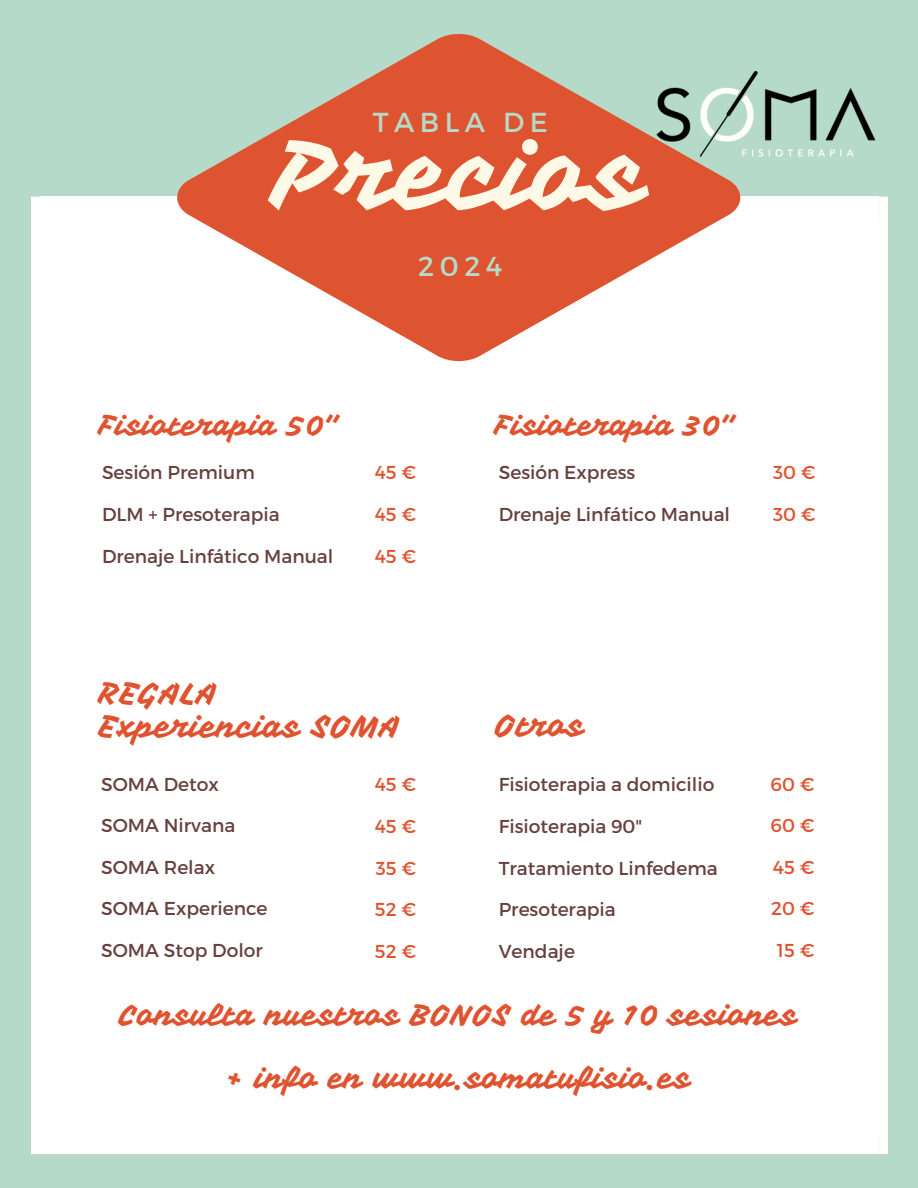
<style>
.page{position:relative;width:918px;height:1188px;background:#b5daca}
.page>*{position:absolute;margin:0;border:0;box-sizing:border-box;transform-origin:0 0}
.t1{font:97.35px "Vampiro One";color:#fff9e7}
.t2{font:31.2px/32.7px "Vampiro One";color:#df5430}
.t3{font:29.55px/63px "Vampiro One";color:#df5430;text-align:center}
.t4{font:28.95px "Vampiro One";color:#df5430}
.t5{font:27.45px "Montserrat";letter-spacing:.2em;color:#b5daca}
.t6{font:18.6px "Montserrat";color:#66413e}
.t7{font:18.6px "Montserrat";color:#df5430}
</style>
<div class="page">
<svg style="left:879px;top:197px;width:9px;height:25px"></svg>
<div style="left:32px;top:222px;width:856px;height:915px;background:#fff"></div>
<div style="left:40px;top:197px;width:839px;height:63px;background:#fff"></div>
<svg style="left:32px;top:197px;width:8px;height:25px"></svg>
<div style="left:40px;top:1099px;width:839px;height:55px;background:#fff"></div>
<svg style="left:32px;top:1137px;width:8px;height:17px"></svg>
<svg style="left:879px;top:1137px;width:9px;height:17px"></svg>
<svg style="left:178px;top:34px;width:562px;height:327px;fill:#df5430"></svg>
<img style="left:642px;top:56px;width:234px;height:120px">
<h3 class="t5" style="left:373px;top:105px;width:177px">TABLA DE</h3>
<h1 class="t1" style="left:274px;top:115px;width:374px">Precios</h1>
<h3 class="t5" style="left:418px;top:250px;width:86px">2024</h3>
<h3 class="t4" style="left:99px;top:407px;width:241px">Fisioterapia 50"</h3>
<h3 class="t4" style="left:495px;top:407px;width:241px">Fisioterapia 30"</h3>
<p class="t6" style="left:102px;top:461px;width:154px">Sesión Premium</p>
<p class="t6" style="left:102px;top:503px;width:179px">DLM + Presoterapia</p>
<p class="t6" style="left:102px;top:545px;width:233px">Drenaje Linfático Manual</p>
<p class="t7" style="left:375px;top:461px;width:43px">45 €</p>
<p class="t7" style="left:375px;top:503px;width:43px">45 €</p>
<p class="t7" style="left:375px;top:545px;width:43px">45 €</p>
<p class="t6" style="left:499px;top:461px;width:138px">Sesión Express</p>
<p class="t6" style="left:499px;top:503px;width:233px">Drenaje Linfático Manual</p>
<p class="t7" style="left:773px;top:461px;width:44px">30 €</p>
<p class="t7" style="left:773px;top:503px;width:44px">30 €</p>
<h2 class="t2" style="left:99px;top:678px;width:304px">REGALA<br>Experiencias SOMA</h2>
<p class="t6" style="left:101px;top:773px;width:119px">SOMA Detox</p>
<p class="t6" style="left:101px;top:814px;width:136px">SOMA Nirvana</p>
<p class="t6" style="left:101px;top:856px;width:115px">SOMA Relax</p>
<p class="t6" style="left:101px;top:897px;width:168px">SOMA Experience</p>
<p class="t6" style="left:101px;top:939px;width:163px">SOMA Stop Dolor</p>
<p class="t7" style="left:375px;top:773px;width:43px">45 €</p>
<p class="t7" style="left:375px;top:815px;width:43px">45 €</p>
<p class="t7" style="left:376px;top:857px;width:42px">35 €</p>
<p class="t7" style="left:375px;top:898px;width:43px">52 €</p>
<p class="t7" style="left:375px;top:940px;width:43px">52 €</p>
<h2 class="t2" style="left:495px;top:710px;width:91px">Otros</h2>
<p class="t6" style="left:499px;top:773px;width:217px">Fisioterapia a domicilio</p>
<p class="t6" style="left:499px;top:815px;width:145px">Fisioterapia 90"</p>
<p class="t6" style="left:499px;top:857px;width:220px">Tratamiento Linfedema</p>
<p class="t6" style="left:499px;top:898px;width:119px">Presoterapia</p>
<p class="t6" style="left:499px;top:940px;width:78px">Vendaje</p>
<p class="t7" style="left:771px;top:773px;width:45px">60 €</p>
<p class="t7" style="left:771px;top:814px;width:45px">60 €</p>
<p class="t7" style="left:773px;top:856px;width:43px">45 €</p>
<p class="t7" style="left:771px;top:897px;width:45px">20 €</p>
<p class="t7" style="left:777px;top:939px;width:39px">15 €</p>
<h3 class="t3" style="left:120px;top:983px;width:680px">Consulta nuestros BONOS de 5 y 10 sesiones + info en www.somatufisio.es</h3>
</div>
